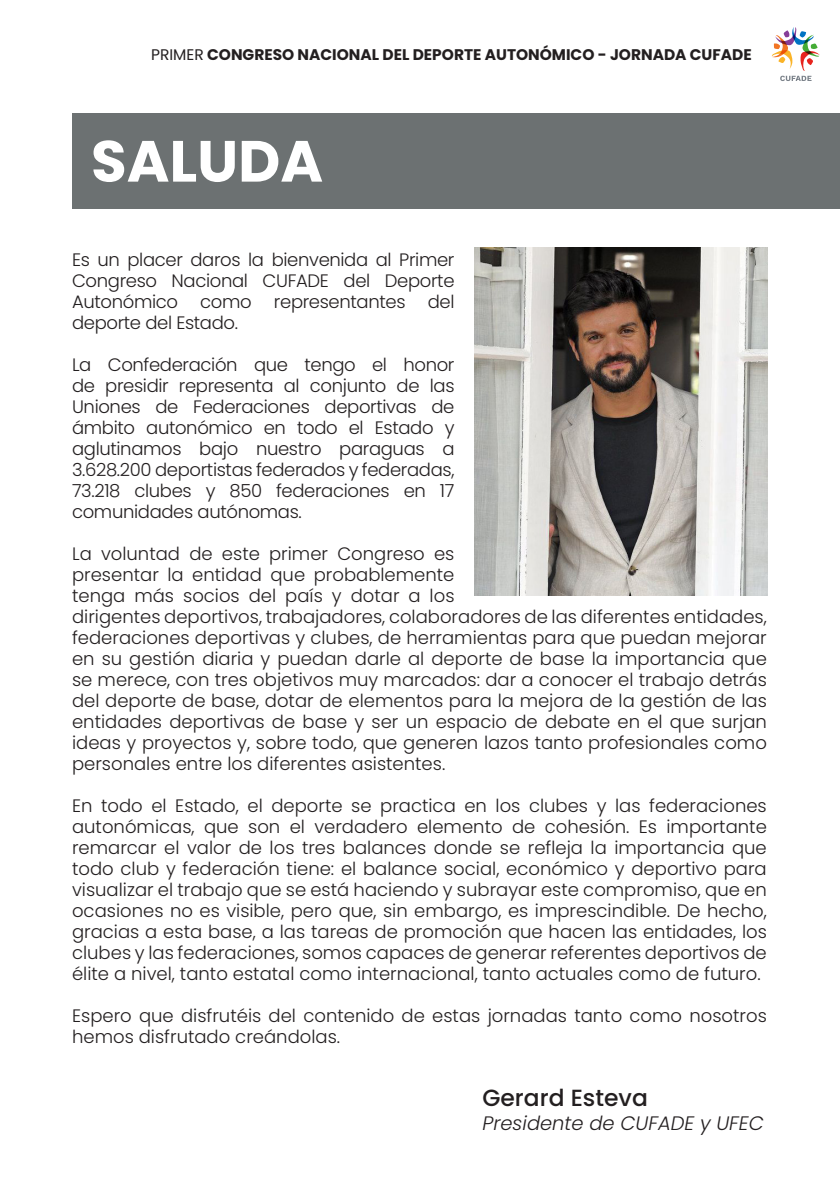
<style>
.page{position:relative;width:840px;height:1191px;background:#fff}
.page>*{position:absolute;margin:0;border:0;box-sizing:border-box;transform-origin:0 0}
.t1{font:700 58px "Poppins";color:#fff}
.t2{font:500 23.4px "Poppins";color:#231f20}
.t3{font:italic 300 19.4px "Poppins";color:#231f20}
.t4{font:300 18px/21px "Poppins";color:#231f20;text-align:justify}
.t5{font:700 15.4px "Poppins";color:#231f20}
.s1{font-weight:400}
</style>
<div class="page">
<svg style="left:771px;top:27px;width:48px;height:54px"></svg>
<img style="left:474px;top:247px;width:293px;height:348px">
<div style="left:72px;top:114px;width:767px;height:95px;background:#6c7172"></div>
<p class="t5" style="left:151px;top:46px;width:601px"><span class="s1">PRIMER</span> CONGRESO NACIONAL DEL DEPORTE AUTONÓMICO - JORNADA CUFADE</p>
<p class="t1" style="left:91px;top:128px;width:233px">SALUDA</p>
<p class="t4" style="left:72px;top:249px;width:384px">Es un placer daros la bienvenida al Primer Congreso Nacional CUFADE del Deporte Autonómico como representantes del deporte del Estado.</p>
<p class="t4" style="left:72px;top:354px;width:384px">La Confederación que tengo el honor de presidir representa al conjunto de las Uniones de Federaciones deportivas de ámbito autonómico en todo el Estado y aglutinamos bajo nuestro paraguas a 3.628.200 deportistas federados y federadas, 73.218 clubes y 850 federaciones en 17 comunidades autónomas.</p>
<p class="t4" style="left:72px;top:543px;width:696px;text-align:left">La voluntad de este primer Congreso es<br>presentar la entidad que probablemente<br>tenga más socios del país y dotar a los<br>dirigentes deportivos, trabajadores, colaboradores de las diferentes entidades, federaciones deportivas y clubes, de herramientas para que puedan mejorar en su gestión diaria y puedan darle al deporte de base la importancia que se merece, con tres objetivos muy marcados: dar a conocer el trabajo detrás del deporte de base, dotar de elementos para la mejora de la gestión de las entidades deportivas de base y ser un espacio de debate en el que surjan ideas y proyectos y, sobre todo, que generen lazos tanto profesionales como personales entre los diferentes asistentes.</p>
<p class="t4" style="left:72px;top:795px;width:696px">En todo el Estado, el deporte se practica en los clubes y las federaciones autonómicas, que son el verdadero elemento de cohesión. Es importante remarcar el valor de los tres balances donde se refleja la importancia que todo club y federación tiene: el balance social, económico y deportivo para visualizar el trabajo que se está haciendo y subrayar este compromiso, que en ocasiones no es visible, pero que, sin embargo, es imprescindible. De hecho, gracias a esta base, a las tareas de promoción que hacen las entidades, los clubes y las federaciones, somos capaces de generar referentes deportivos de élite a nivel, tanto estatal como internacional, tanto actuales como de futuro.</p>
<p class="t4" style="left:72px;top:1005px;width:696px">Espero que disfrutéis del contenido de estas jornadas tanto como nosotros hemos disfrutado creándolas.</p>
<p class="t2" style="left:482px;top:1084px;width:167px">Gerard Esteva</p>
<p class="t3" style="left:482px;top:1111px;width:283px">Presidente de CUFADE y UFEC</p>
</div>
